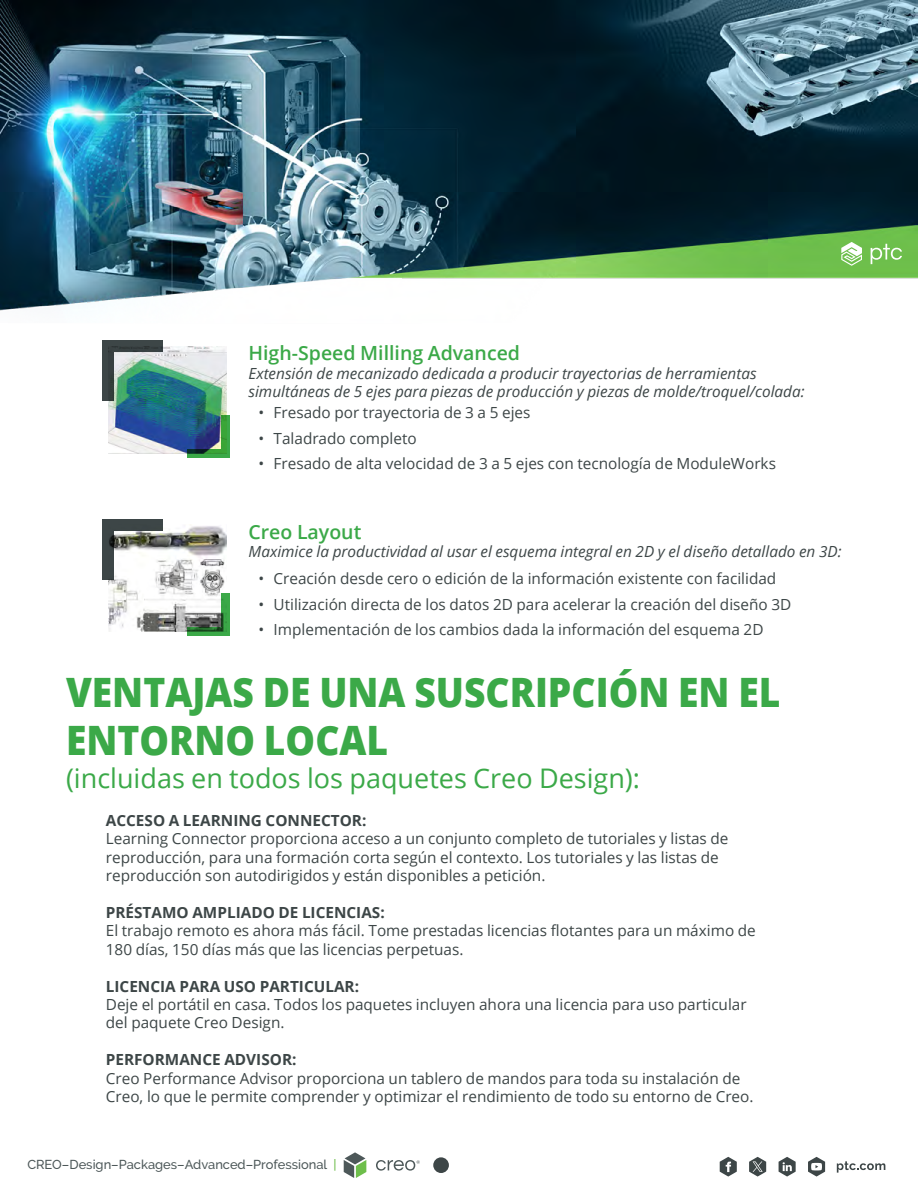
<style>
.page{position:relative;width:918px;height:1188px;background:#fff}
.page>*{position:absolute;margin:0;border:0;box-sizing:border-box;transform-origin:0 0}
.t1{font:800 40.5px/48.6px "Open Sans";color:#3ba948;scale:.92 1}
.t2{font:27px "Open Sans";color:#3ba948}
.t3{font:600 19.5px "Open Sans";color:#3ba948}
.t4{font:15.3px/25.7px "Open Sans";color:#3d4647}
.t5{font:italic 15.3px/18.5px "Open Sans";color:#3d4647}
.t6{font:700 15.3px "Open Sans";color:#3d4647}
.t7{font:500 12.9px "PTC Raleway";color:#4d5859}
.s1{color:#6ebe4b}
</style>
<div class="page">
<svg style="left:376px;top:1160px;width:44px;height:11px"></svg>
<svg style="left:344px;top:1152px;width:22px;height:26px"></svg>
<div style="left:433px;top:1157px;width:16px;height:16px;background:#3d4647;border-radius:50%"></div>
<svg style="left:720px;top:1157px;width:17px;height:20px"></svg>
<svg style="left:779px;top:1157px;width:17px;height:20px"></svg>
<svg style="left:808px;top:1157px;width:17px;height:20px"></svg>
<svg style="left:837px;top:1161px;width:48px;height:12px"></svg>
<svg style="left:749px;top:1157px;width:17px;height:20px"></svg>
<img style="left:0;top:0;width:918px;height:311px">
<svg style="left:841px;top:242px;width:21px;height:24px"></svg>
<svg style="left:871px;top:244px;width:31px;height:20px"></svg>
<img style="left:108px;top:526px;width:118px;height:105px">
<div style="left:102px;top:519px;width:61px;height:12px;background:#3d4647"></div>
<div style="left:102px;top:519px;width:12px;height:60px;background:#3d4647"></div>
<svg style="left:188px;top:627px;width:33px;height:8px"></svg>
<svg style="left:221px;top:593px;width:9px;height:42px"></svg>
<img style="left:108px;top:346px;width:118px;height:107px">
<div style="left:102px;top:340px;width:61px;height:12px;background:#3d4647"></div>
<div style="left:102px;top:340px;width:12px;height:61px;background:#3d4647"></div>
<svg style="left:188px;top:449px;width:33px;height:8px"></svg>
<svg style="left:221px;top:415px;width:9px;height:42px"></svg>
<p class="t3" style="left:249px;top:340px;width:273px">High-Speed Milling Advanced</p>
<p class="t5" style="left:249px;top:364px;width:558px">Extensión de mecanizado dedicada a producir trayectorias de herramientas simultáneas de 5 ejes para piezas de producción y piezas de molde/troquel/colada:</p>
<p class="t4" style="left:274px;top:399px;width:504px">Fresado por trayectoria de 3 a 5 ejes<br>Taladrado completo<br>Fresado de alta velocidad de 3 a 5 ejes con tecnología de ModuleWorks</p>
<p class="t4" style="left:259px;top:399px;width:7px;text-align:justify">• • •</p>
<p class="t3" style="left:249px;top:518px;width:114px">Creo Layout</p>
<p class="t5" style="left:249px;top:542px;width:595px">Maximice la productividad al usar el esquema integral en 2D y el diseño detallado en 3D:</p>
<p class="t4" style="left:274px;top:565px;width:519px">Creación desde cero o edición de la información existente con facilidad<br>Utilización directa de los datos 2D para acelerar la creación del diseño 3D<br>Implementación de los cambios dada la información del esquema 2D</p>
<p class="t4" style="left:259px;top:565px;width:7px;text-align:justify">• • •</p>
<h1 class="t1" style="left:66px;top:666px;width:778px">VENTAJAS DE UNA SUSCRIPCIÓN EN EL<br>ENTORNO LOCAL</h1>
<h2 class="t2" style="left:66px;top:759px;width:576px">(incluidas en todos los paquetes Creo Design):</h2>
<p class="t6" style="left:106px;top:810px;width:262px">ACCESO A LEARNING CONNECTOR:</p>
<p class="t4" style="left:106px;top:829px;width:624px;line-height:18.5px">Learning Connector proporciona acceso a un conjunto completo de tutoriales y listas de reproducción, para una formación corta según el contexto. Los tutoriales y las listas de reproducción son autodirigidos y están disponibles a petición.</p>
<p class="t6" style="left:106px;top:902px;width:280px">PRÉSTAMO AMPLIADO DE LICENCIAS:</p>
<p class="t4" style="left:106px;top:921px;width:651px;line-height:18.5px">El trabajo remoto es ahora más fácil. Tome prestadas licencias flotantes para un máximo de<br>180 días, 150 días más que las licencias perpetuas.</p>
<p class="t6" style="left:106px;top:975px;width:255px">LICENCIA PARA USO PARTICULAR:</p>
<p class="t4" style="left:106px;top:995px;width:642px;line-height:18.5px">Deje el portátil en casa. Todos los paquetes incluyen ahora una licencia para uso particular del paquete Creo Design.</p>
<p class="t6" style="left:106px;top:1049px;width:192px">PERFORMANCE ADVISOR:</p>
<p class="t4" style="left:106px;top:1068px;width:649px;line-height:18.5px">Creo Performance Advisor proporciona un tablero de mandos para toda su instalación de<br>Creo, lo que le permite comprender y optimizar el rendimiento de todo su entorno de Creo.</p>
<p class="t7" style="left:27px;top:1157px;width:311px">CREO–Design–Packages–Advanced–Professional <span class="s1">|</span></p>
</div>
